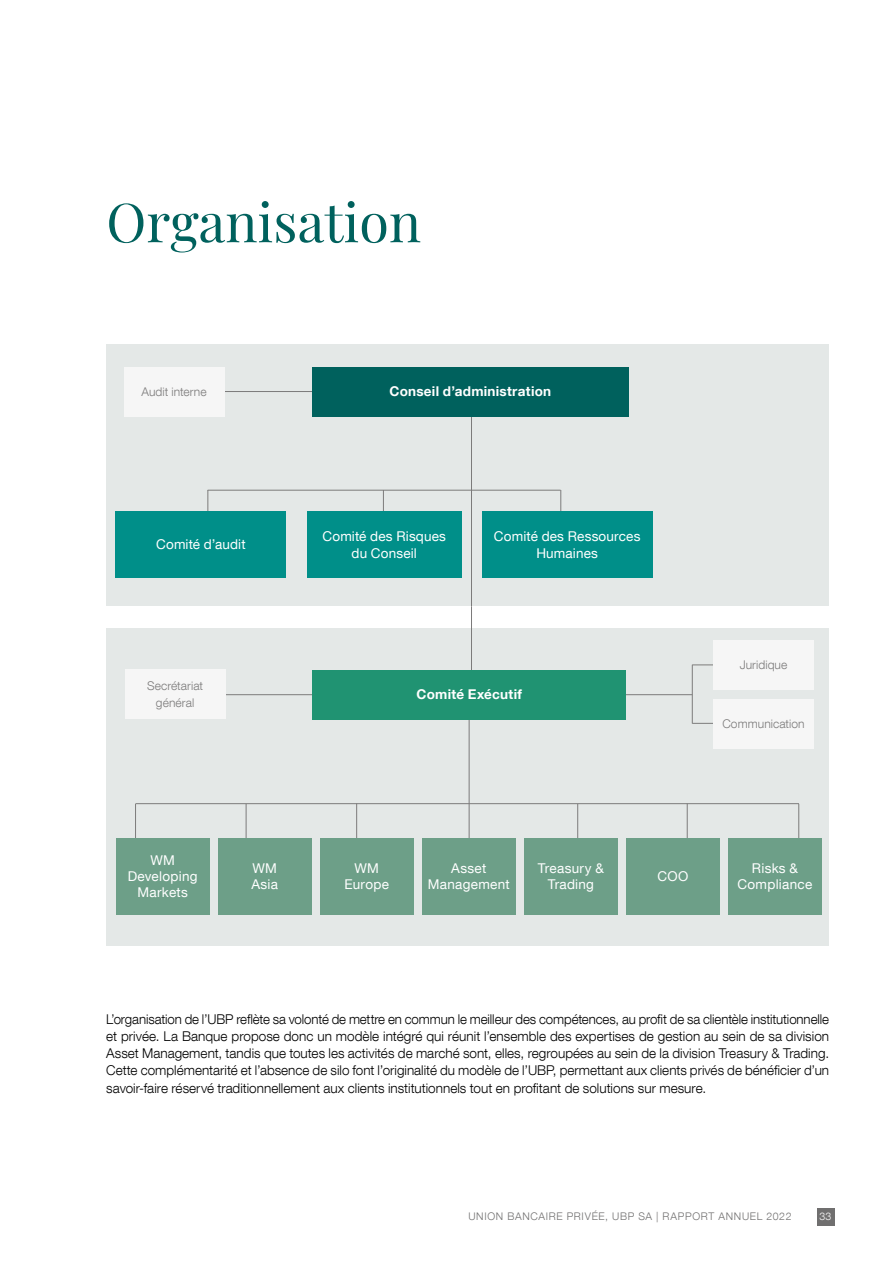
<style>
.page{position:relative;width:893px;height:1263px;background:#fff}
.page>*{position:absolute;margin:0;border:0;box-sizing:border-box;transform-origin:0 0}
.t1{font:54px "Playfair Display";color:#00615d}
.t2{font:300 13.5px/17.2px "Helvetica Neue LT Com";color:#000;text-align:justify}
.t3{font:13.5px/16.2px "Helvetica Neue LT Com";letter-spacing:.02em;color:#fff;text-align:center}
.t4{font:700 13.5px "Helvetica Neue LT Com";letter-spacing:.02em;color:#fff}
.t5{font:300 12px/17.2px "Helvetica Neue LT Com";letter-spacing:.005em;color:#7c7b7b;text-align:center}
.t6{font:300 10.5px "Helvetica Neue LT Com";letter-spacing:.07em;color:#706f6f}
.t7{font:300 10.5px "Helvetica Neue LT Com";color:#fff}
</style>
<div class="page">
<div style="left:817px;top:1208px;width:17px;height:17px;background:#706f6f"></div>
<div style="left:106px;top:344px;width:723px;height:262px;background:#e4e8e7"></div>
<div style="left:106px;top:628px;width:723px;height:318px;background:#e4e8e7"></div>
<hr style="left:136px;top:803px;width:663px;height:1px;background:#7c7b7b">
<hr style="left:214px;top:694px;width:111px;height:1px;background:#7c7b7b">
<svg style="left:693px;top:665px;width:20px;height:1px"></svg>
<hr style="left:692px;top:665px;width:1px;height:58px;background:#7c7b7b">
<hr style="left:692px;top:723px;width:31px;height:1px;background:#7c7b7b">
<hr style="left:613px;top:694px;width:79px;height:1px;background:#7c7b7b">
<hr style="left:356px;top:803px;width:1px;height:38px;background:#7c7b7b">
<hr style="left:246px;top:804px;width:1px;height:37px;background:#7c7b7b">
<hr style="left:135px;top:804px;width:1px;height:37px;background:#7c7b7b">
<hr style="left:577px;top:804px;width:1px;height:37px;background:#7c7b7b">
<hr style="left:687px;top:803px;width:1px;height:36px;background:#7c7b7b">
<hr style="left:798px;top:804px;width:1px;height:36px;background:#7c7b7b">
<hr style="left:208px;top:490px;width:1px;height:30px;background:#7c7b7b">
<hr style="left:213px;top:391px;width:260px;height:1px;background:#7c7b7b">
<hr style="left:208px;top:490px;width:353px;height:1px;background:#7c7b7b">
<hr style="left:471px;top:606px;width:1px;height:68px;background:#7c7b7b">
<hr style="left:469px;top:719px;width:1px;height:120px;background:#7c7b7b">
<hr style="left:471px;top:416px;width:1px;height:190px;background:#7c7b7b">
<hr style="left:383px;top:490px;width:1px;height:69px;background:#7c7b7b">
<hr style="left:561px;top:490px;width:1px;height:31px;background:#7c7b7b">
<div style="left:728px;top:838px;width:94px;height:76px;background:#6d9f88"></div>
<div style="left:307px;top:512px;width:154px;height:66px;background:#008f89"></div>
<div style="left:713px;top:699px;width:101px;height:49px;background:#f6f6f6"></div>
<div style="left:713px;top:640px;width:101px;height:49px;background:#f6f6f6"></div>
<div style="left:125px;top:669px;width:100px;height:50px;background:#f6f6f6"></div>
<div style="left:482px;top:512px;width:170px;height:66px;background:#008f89"></div>
<div style="left:116px;top:512px;width:170px;height:66px;background:#008f89"></div>
<div style="left:626px;top:838px;width:94px;height:76px;background:#6d9f88"></div>
<div style="left:524px;top:838px;width:94px;height:76px;background:#6d9f88"></div>
<div style="left:422px;top:838px;width:94px;height:77px;background:#6d9f88"></div>
<div style="left:320px;top:838px;width:94px;height:76px;background:#6d9f88"></div>
<div style="left:218px;top:838px;width:93px;height:77px;background:#6d9f88"></div>
<div style="left:116px;top:838px;width:93px;height:76px;background:#6d9f88"></div>
<div style="left:124px;top:367px;width:100px;height:49px;background:#f6f6f6"></div>
<div style="left:312px;top:670px;width:314px;height:49px;background:#209372"></div>
<div style="left:312px;top:367px;width:316px;height:49px;background:#00615d"></div>
<h1 class="t1" style="left:106px;top:180px;width:316px">Organisation</h1>
<p class="t5" style="left:142px;top:383px;width:66px">Audit interne</p>
<p class="t4" style="left:390px;top:383px;width:163px">Conseil d’administration</p>
<p class="t3" style="left:156px;top:536px;width:91px">Comité d’audit</p>
<p class="t5" style="left:147px;top:677px;width:58px">Secrétariat général</p>
<p class="t3" style="left:323px;top:528px;width:125px">Comité des Risques du Conseil</p>
<p class="t3" style="left:494px;top:528px;width:148px">Comité des Ressources<br>Humaines</p>
<p class="t4" style="left:417px;top:686px;width:107px">Comité Exécutif</p>
<p class="t5" style="left:740px;top:656px;width:49px">Juridique</p>
<p class="t5" style="left:722px;top:715px;width:84px">Communication</p>
<p class="t3" style="left:128px;top:852px;width:71px">WM<br>Developing<br>Markets</p>
<p class="t3" style="left:251px;top:860px;width:28px;text-align:left">WM<br>Asia</p>
<p class="t3" style="left:344px;top:859px;width:46px">WM<br>Europe</p>
<p class="t3" style="left:428px;top:860px;width:83px">Asset<br>Management</p>
<p class="t3" style="left:538px;top:859px;width:68px">Treasury &amp;<br>Trading</p>
<p class="t3" style="left:657px;top:868px;width:32px">COO</p>
<p class="t3" style="left:738px;top:859px;width:76px">Risks &amp;<br>Compliance</p>
<p class="t2" style="left:106px;top:1010px;width:724px">L’organisation de l’UBP reflète sa volonté de mettre en commun le meilleur des compétences, au profit de sa clientèle institutionnelle et privée. La Banque propose donc un modèle intégré qui réunit l’ensemble des expertises de gestion au sein de sa division Asset Management, tandis que toutes les activités de marché sont, elles, regroupées au sein de la division Treasury &amp; Trading.<br>Cette complémentarité et l’absence de silo font l’originalité du modèle de l’UBP, permettant aux clients privés de bénéficier d’un savoir-faire réservé traditionnellement aux clients institutionnels tout en profitant de solutions sur mesure.</p>
<p class="t6" style="left:468px;top:1210px;width:325px">UNION BANCAIRE PRIVÉE, UBP SA | RAPPORT ANNUEL 2022</p>
<p class="t7" style="left:820px;top:1210px;width:13px">33</p>
</div>
